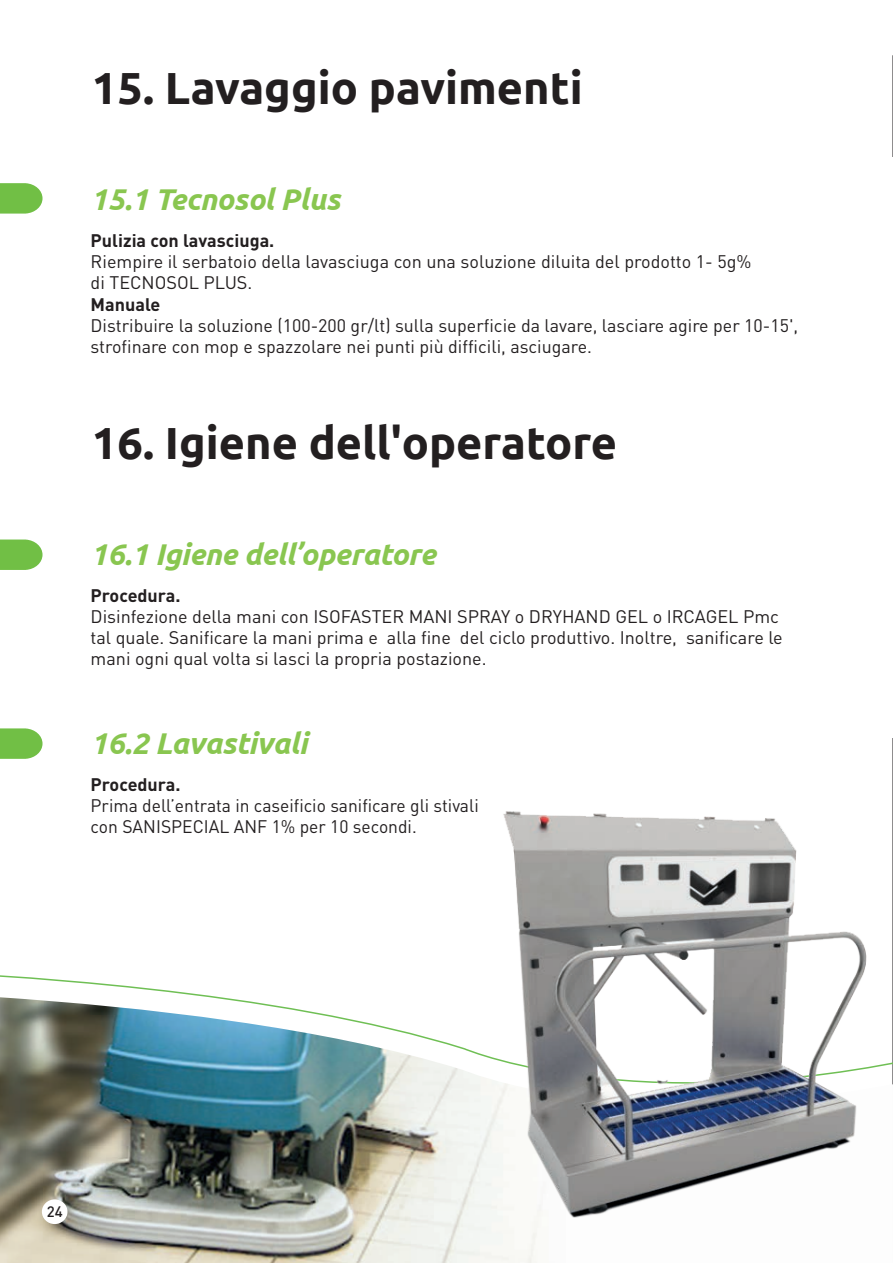
<style>
.page{position:relative;width:893px;height:1263px;background:#fff}
.page>*{position:absolute;margin:0;border:0;box-sizing:border-box;transform-origin:0 0}
.t1{font:700 45px "Ubuntu";color:#231f20}
.t2{font:italic 700 30px "Ubuntu";letter-spacing:-.01em;color:#89c650}
.t3{font:18px/21px "DIN";color:#231f20}
.t4{font:700 18px "DIN Pro";color:#231f20}
.t5{font:500 15px "DIN";color:#231f20}
</style>
<div class="page">
<hr style="left:892px;top:55px;width:1px;height:1208px;background:#231f20">
<img style="left:0;top:997px;width:893px;height:266px">
<div style="left:42px;top:1199px;width:25px;height:25px;background:#fff;border-radius:50%"></div>
<svg style="left:0;top:183px;width:43px;height:31px"></svg>
<div style="left:833px;top:157px;width:60px;height:581px;background:#fff"></div>
<img style="left:488px;top:791px;width:405px;height:440px">
<svg style="left:0;top:539px;width:43px;height:31px"></svg>
<svg style="left:0;top:728px;width:43px;height:31px"></svg>
<h1 class="t1" style="left:92px;top:61px;width:492px">15. Lavaggio pavimenti</h1>
<h2 class="t2" style="left:91px;top:181px;width:251px">15.1 Tecnosol Plus</h2>
<p class="t4" style="left:91px;top:228px;width:185px">Pulizia con lavasciuga.</p>
<p class="t3" style="left:91px;top:251px;width:662px">Riempire il serbatoio della lavasciuga con una soluzione diluita del prodotto 1- 5g% di TECNOSOL PLUS.</p>
<p class="t4" style="left:91px;top:292px;width:71px">Manuale</p>
<p class="t3" style="left:91px;top:314px;width:709px">Distribuire la soluzione (100-200 gr/lt) sulla superficie da lavare, lasciare agire per 10-15', strofinare con mop e spazzolare nei punti più difficili, asciugare.</p>
<h1 class="t1" style="left:92px;top:416px;width:527px">16. Igiene dell'operatore</h1>
<h2 class="t2" style="left:91px;top:536px;width:347px">16.1 Igiene dell’operatore</h2>
<p class="t4" style="left:91px;top:583px;width:92px">Procedura.</p>
<p class="t3" style="left:91px;top:606px;width:694px">Disinfezione della mani con ISOFASTER MANI SPRAY o DRYHAND GEL o IRCAGEL Pmc tal quale. Sanificare la mani prima e alla fine del ciclo produttivo. Inoltre, sanificare le mani ogni qual volta si lasci la propria postazione.</p>
<h2 class="t2" style="left:91px;top:725px;width:218px">16.2 Lavastivali</h2>
<p class="t4" style="left:91px;top:773px;width:92px">Procedura.</p>
<p class="t3" style="left:91px;top:795px;width:390px">Prima dell’entrata in caseificio sanificare gli stivali con SANISPECIAL ANF 1% per 10 secondi.</p>
<p class="t5" style="left:47px;top:1202px;width:17px">24</p>
</div>
